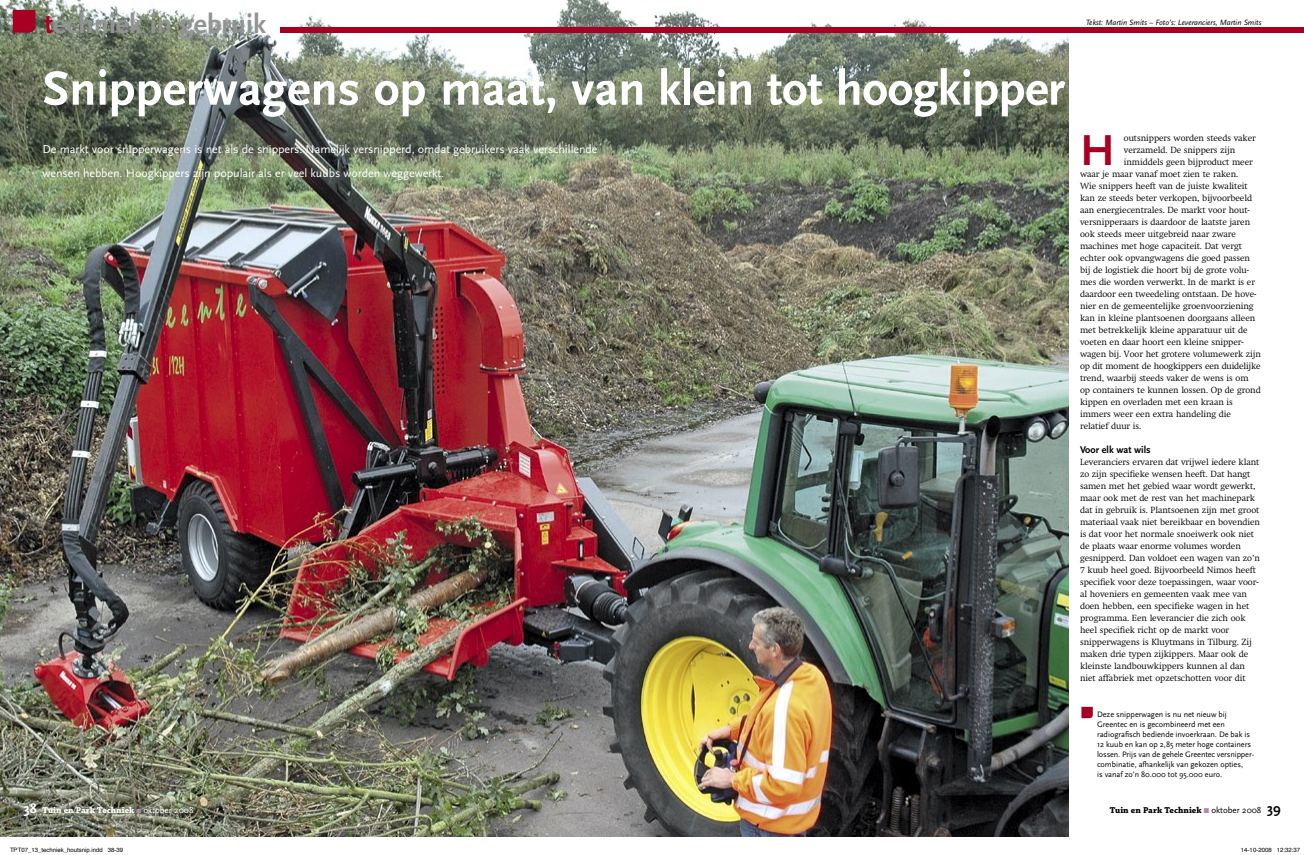
<style>
.page{position:relative;width:1304px;height:855px;background:#fff}
.page>*{position:absolute;margin:0;border:0;box-sizing:border-box;transform-origin:0 0}
.t1{font:700 50px "Scala Sans OT";color:#fff}
.t2{font:700 45.2px "Scala Sans OT";color:#a80023}
.t3{font:700 28px "Scala Sans OT";color:#939393}
.t4{font:12px/24px "Scala Sans OT";letter-spacing:-.005em;color:#fff}
.t5{font:700 10.2px "Scala Sans OT";letter-spacing:-.005em;color:#000}
.t6{font:700 9px "Chaparral Pro";color:#fff}
.t7{font:700 9px "Chaparral Pro";color:#000}
.t8{font:300 8.8px/12px "Swift";letter-spacing:-.005em;color:#000}
.t9{font:8.2px/10px "Scala Sans OT";letter-spacing:-.005em;color:#000}
.t10{font:italic 8px "Scala Sans OT";letter-spacing:-.005em;color:#000}
.t11{font:6px "Helvetica";color:#000}
.s1{color:#a80023}
.s2{font-family:"Scala Sans OT";font-size:14px}
.s3{color:#af89aa}
.s4{font-family:"Scala Sans OT";font-weight:400}
</style>
<div class="page">
<img style="left:0;top:0;width:1069px;height:836px">
<svg style="left:13px;top:10px;width:22px;height:23px"></svg>
<div style="left:280px;top:27px;width:372px;height:5px;background:#a80023"></div>
<div style="left:652px;top:27px;width:652px;height:5px;background:#a80023"></div>
<svg style="left:1081px;top:706px;width:12px;height:12px"></svg>
<h3 class="t3" style="left:44px;top:8px;width:223px"><span class="s1">t</span>echniek in gebruik</h3>
<h1 class="t1" style="left:43px;top:60px;width:1024px">Snipperwagens op maat, van klein tot hoogkipper</h1>
<h3 class="t4" style="left:43px;top:137px;width:557px">De markt voor snipperwagens is net als de snippers. Namelijk versnipperd, omdat gebruikers vaak verschillende wensen hebben. Hoogkippers zijn populair als er veel kuubs worden weggewerkt.</h3>
<p class="t6" style="left:24px;top:804px;width:171px"><span class="s2">38</span> Tuin en Park Techniek <span class="s3">■</span> <span class="s4">oktober 2008</span></p>
<p class="t10" style="left:1086px;top:18px;width:177px">Tekst: Martin Smits – Foto’s: Leveranciers, Martin Smits</p>
<h2 class="t2" style="left:1080px;top:124px;width:36px">H</h2>
<p class="t8" style="left:1124px;top:132px;width:134px">outsnippers worden steeds vaker</p>
<p class="t8" style="left:1124px;top:144px;width:113px">verzameld. De snippers zijn</p>
<p class="t8" style="left:1124px;top:156px;width:130px">inmiddels geen bijproduct meer</p>
<p class="t8" style="left:1080px;top:168px;width:160px">waar je maar vanaf moet zien te raken.</p>
<p class="t8" style="left:1080px;top:180px;width:169px">Wie snippers heeft van de juiste kwaliteit</p>
<p class="t8" style="left:1080px;top:192px;width:174px">kan ze steeds beter verkopen, bijvoorbeeld</p>
<p class="t8" style="left:1080px;top:204px;width:171px">aan energiecentrales. De markt voor hout-</p>
<p class="t8" style="left:1080px;top:216px;width:172px">versnipperaars is daardoor de laatste jaren</p>
<p class="t8" style="left:1080px;top:228px;width:158px">ook steeds meer uitgebreid naar zware</p>
<p class="t8" style="left:1080px;top:240px;width:163px">machines met hoge capaciteit. Dat vergt</p>
<p class="t8" style="left:1080px;top:252px;width:172px">echter ook opvangwagens die goed passen</p>
<p class="t8" style="left:1080px;top:264px;width:171px">bij de logistiek die hoort bij de grote volu-</p>
<p class="t8" style="left:1080px;top:276px;width:177px">mes die worden verwerkt. In de markt is er</p>
<p class="t8" style="left:1080px;top:288px;width:178px">daardoor een tweedeling ontstaan. De hove-</p>
<p class="t8" style="left:1080px;top:300px;width:175px">nier en de gemeentelijke groenvoorziening</p>
<p class="t8" style="left:1080px;top:312px;width:177px">kan in kleine plantsoenen doorgaans alleen</p>
<p class="t8" style="left:1080px;top:324px;width:169px">met betrekkelijk kleine apparatuur uit de</p>
<p class="t8" style="left:1080px;top:336px;width:165px">voeten en daar hoort een kleine snipper-</p>
<p class="t8" style="left:1080px;top:348px;width:183px">wagen bij. Voor het grotere volumewerk zijn</p>
<p class="t8" style="left:1080px;top:360px;width:182px">op dit moment de hoogkippers een duidelijke</p>
<p class="t8" style="left:1080px;top:372px;width:170px">trend, waarbij steeds vaker de wens is om</p>
<p class="t8" style="left:1080px;top:384px;width:182px">op containers te kunnen lossen. Op de grond</p>
<p class="t8" style="left:1080px;top:396px;width:154px">kippen en overladen met een kraan is</p>
<p class="t8" style="left:1080px;top:408px;width:152px">immers weer een extra handeling die</p>
<p class="t8" style="left:1080px;top:420px;width:63px">relatief duur is.</p>
<p class="t5" style="left:1080px;top:444px;width:72px">Voor elk wat wils</p>
<p class="t8" style="left:1080px;top:456px;width:182px">Leveranciers ervaren dat vrijwel iedere klant zo zijn specifieke wensen heeft. Dat hangt samen met het gebied waar wordt gewerkt, maar ook met de rest van het machinepark dat in gebruik is. Plantsoenen zijn met groot materiaal vaak niet bereikbaar en bovendien is dat voor het normale snoeiwerk ook niet de plaats waar enorme volumes worden gesnipperd. Dan voldoet een wagen van zo’n 7 kuub heel goed. Bijvoorbeeld Nimos heeft specifiek voor deze toepassingen, waar voor&shy;al hoveniers en gemeenten vaak mee van doen hebben, een specifieke wagen in het programma. Een leverancier die zich ook heel specifiek richt op de markt voor snipperwagens is Kluytmans in Tilburg. Zij maken drie typen zijkippers. Maar ook de kleinste landbouwkippers kunnen al dan niet affabriek met opzetschotten voor dit</p>
<p class="t9" style="left:1097px;top:709px;width:158px">Deze snipperwagen is nu net nieuw bij Greentec en is gecombineerd met een radiografisch bediende invoerkraan. De bak is 12 kuub en kan op 2,85 meter hoge containers lossen. Prijs van de gehele Greentec versnipper&shy;combinatie, afhankelijk van gekozen opties,<br>is vanaf zo’n 80.000 tot 95.000 euro.</p>
<p class="t7" style="left:1110px;top:804px;width:172px">Tuin en Park Techniek <span class="s3">■</span> <span class="s4">oktober 2008</span> <span class="s2">39</span></p>
<p class="t11" style="left:10px;top:844px;width:115px">TPT07_13_techniek_houtsnip.indd 38-39</p>
<p class="t11" style="left:1241px;top:844px;width:61px">14-10-2008 12:32:37</p>
</div>
